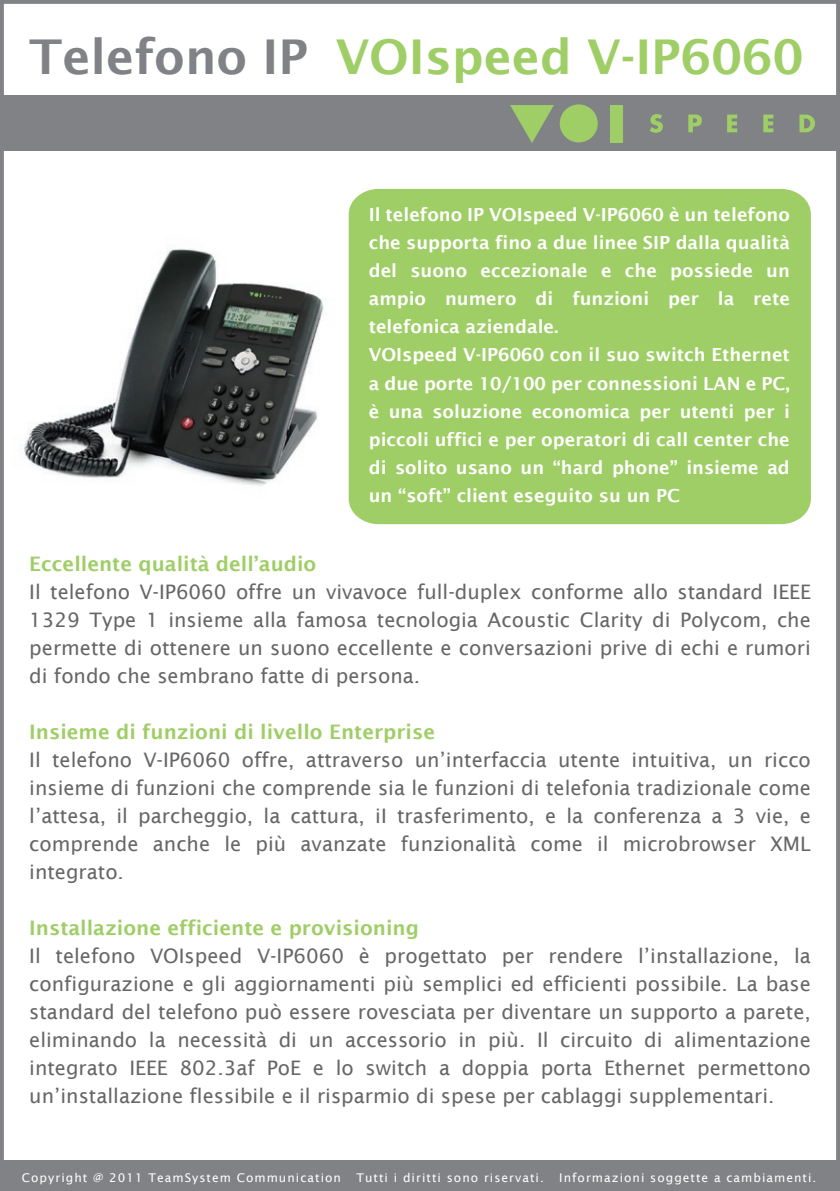
<style>
.page{position:relative;width:840px;height:1191px;background:#fff}
.page>*{position:absolute;margin:0;border:0;box-sizing:border-box;transform-origin:0 0}
.t1{font:600 48px "Lucida Sans";color:#9fce66}
.t2{font:20px/28px "Lucida Sans";color:#666;text-align:justify}
.t3{font:600 20px "Lucida Sans";color:#9fce66}
.t4{font:600 18px/28px "Lucida Sans";color:#fff}
.t5{font:12px "Lucida Sans";letter-spacing:.085em;color:#fff}
.s1{color:#808285}
</style>
<div class="page">
<div style="left:348px;top:188px;width:463px;height:337px;background:#9fce66"></div>
<div style="left:0;top:95px;width:839px;height:56px;background:#808285"></div>
<div style="left:0;top:1160px;width:839px;height:30px;background:#808285"></div>
<svg style="left:650px;top:114px;width:12px;height:19px"></svg>
<svg style="left:688px;top:115px;width:13px;height:17px"></svg>
<svg style="left:727px;top:115px;width:9px;height:17px"></svg>
<svg style="left:763px;top:115px;width:10px;height:17px"></svg>
<svg style="left:799px;top:115px;width:15px;height:17px"></svg>
<div style="left:610px;top:105px;width:12px;height:38px;background:#9fce66"></div>
<div style="left:559px;top:104px;width:38px;height:38px;background:#9fce66;border-radius:50%"></div>
<svg style="left:510px;top:105px;width:43px;height:38px"></svg>
<div style="left:0;top:0;width:839px;height:1191px;border:4px solid #808285"></div>
<img style="left:24px;top:248px;width:300px;height:238px">
<h1 class="t1" style="left:29px;top:30px;width:775px"><span class="s1">Telefono IP</span> VOIspeed V-IP6060</h1>
<p class="t4" style="left:368px;top:201px;width:422px">Il telefono IP VOIspeed V-IP6060 è un telefono che supporta fino a due linee SIP dalla qualità del suono eccezionale e che possiede un ampio numero di funzioni per la rete telefonica aziendale.<br>VOIspeed V-IP6060 con il suo switch Ethernet a due porte 10/100 per connessioni LAN e PC, è una soluzione economica per utenti per i piccoli uffici e per operatori di call center che di solito usano un “hard phone” insieme ad un “soft” client eseguito su un PC</p>
<p class="t3" style="left:29px;top:552px;width:288px">Eccellente qualità dell’audio</p>
<p class="t2" style="left:29px;top:578px;width:782px">Il telefono V-IP6060 offre un vivavoce full-duplex conforme allo standard IEEE 1329 Type 1 insieme alla famosa tecnologia Acoustic Clarity di Polycom, che permette di ottenere un suono eccellente e conversazioni prive di echi e rumori di fondo che sembrano fatte di persona.</p>
<p class="t3" style="left:29px;top:720px;width:407px">Insieme di funzioni di livello Enterprise</p>
<p class="t2" style="left:29px;top:746px;width:782px">Il telefono V-IP6060 offre, attraverso un’interfaccia utente intuitiva, un ricco insieme di funzioni che comprende sia le funzioni di telefonia tradizionale come l’attesa, il parcheggio, la cattura, iI trasferimento, e la conferenza a 3 vie, e comprende anche le più avanzate funzionalità come il microbrowser XML integrato.</p>
<p class="t3" style="left:29px;top:916px;width:391px">Installazione efficiente e provisioning</p>
<p class="t2" style="left:29px;top:942px;width:782px">Il telefono VOIspeed V-IP6060 è progettato per rendere l’installazione, la configurazione e gli aggiornamenti più semplici ed efficienti possibile. La base standard del telefono può essere rovesciata per diventare un supporto a parete, eliminando la necessità di un accessorio in più. Il circuito di alimentazione integrato IEEE 802.3af PoE e lo switch a doppia porta Ethernet permettono un’installazione flessibile e il risparmio di spese per cablaggi supplementari.</p>
<p class="t5" style="left:22px;top:1170px;width:320px">Copyright @ 2011 TeamSystem Communication</p>
<p class="t5" style="left:356px;top:1170px;width:189px">Tutti i diritti sono riservati.</p>
<p class="t5" style="left:559px;top:1170px;width:258px">Informazioni soggette a cambiamenti.</p>
</div>
